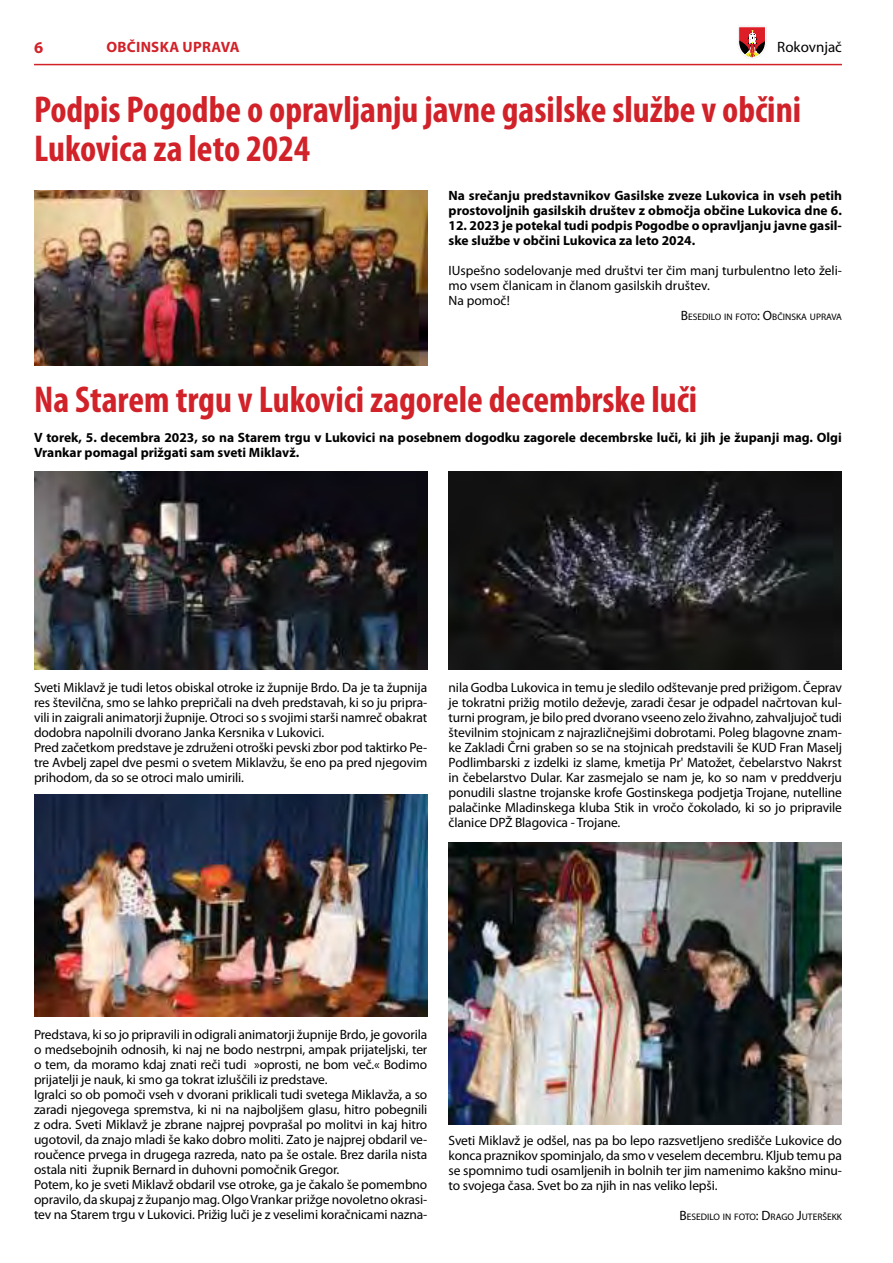
<style>
.page{position:relative;width:893px;height:1263px;background:#fff}
.page>*{position:absolute;margin:0;border:0;box-sizing:border-box;transform-origin:0 0}
.t1{font:700 condensed 37.5px/39px "Myriad Pro";color:#d12229}
.t2{font:700 16.5px "Myriad Pro";color:#d12229}
.t3{font:700 15px "Myriad Pro";letter-spacing:.02em;color:#d12229}
.t4{font:15px "Myriad Pro";color:#000}
.t5{font:13.5px/15px "Myriad Pro";letter-spacing:-.01em;color:#000}
.t6{font:700 13.5px/15px "Myriad Pro";color:#000}
.t7{font:9.45px "Myriad Pro";color:#000}
.s1{font-size:13.5px}
</style>
<div class="page">
<hr style="left:34px;top:64px;width:808px;height:1px;background:#d12229">
<svg style="left:737px;top:26px;width:30px;height:33px"></svg>
<img style="left:34px;top:472px;width:393px;height:198px">
<img style="left:34px;top:190px;width:393px;height:176px">
<img style="left:34px;top:794px;width:393px;height:223px">
<img style="left:449px;top:472px;width:393px;height:198px">
<img style="left:449px;top:842px;width:393px;height:283px">
<p class="t2" style="left:34px;top:39px;width:11px">6</p>
<p class="t3" style="left:106px;top:40px;width:135px">OBČINSKA UPRAVA</p>
<p class="t4" style="left:777px;top:42px;width:66px">Rokovnjač</p>
<h1 class="t1" style="left:34px;top:91px;width:769px">Podpis Pogodbe o opravljanju javne gasilske službe v občini<br>Lukovica za leto 2024</h1>
<p class="t6" style="left:449px;top:189px;width:395px">Na srečanju predstavnikov Gasilske zveze Lukovica in vseh petih prostovoljnih gasilskih društev z območja občine Lukovica dne 6.</p>
<p class="t6" style="left:449px;top:219px;width:395px">12. 2023 je potekal tudi podpis Pogodbe o opravljanju javne gasil&shy;ske službe v občini Lukovica za leto 2024.</p>
<p class="t5" style="left:449px;top:264px;width:395px">IUspešno sodelovanje med društvi ter čim manj turbulentno leto želi&shy;mo vsem članicam in članom gasilskih društev.<br>Na pomoč!</p>
<p class="t7" style="left:681px;top:313px;width:163px"><span class="s1">B</span>ESEDILO IN FOTO<span class="s1">: O</span>BČINSKA UPRAVA</p>
<h1 class="t1" style="left:34px;top:381px;width:665px">Na Starem trgu v Lukovici zagorele decembrske luči</h1>
<p class="t6" style="left:34px;top:430px;width:809px">V torek, 5. decembra 2023, so na Starem trgu v Lukovici na posebnem dogodku zagorele decembrske luči, ki jih je županji mag. Olgi<br>Vrankar pomagal prižgati sam sveti Miklavž.</p>
<p class="t5" style="left:34px;top:681px;width:395px">Sveti Miklavž je tudi letos obiskal otroke iz župnije Brdo. Da je ta župnija res številčna, smo se lahko prepričali na dveh predstavah, ki so ju pripra&shy;vili in zaigrali animatorji župnije. Otroci so s svojimi starši namreč obakrat dodobra napolnili dvorano Janka Kersnika v Lukovici.<br>Pred začetkom predstave je združeni otroški pevski zbor pod taktirko Pe&shy;tre Avbelj zapel dve pesmi o svetem Miklavžu, še eno pa pred njegovim prihodom, da so se otroci malo umirili.</p>
<p class="t5" style="left:449px;top:680px;width:395px;text-align:justify">nila Godba Lukovica in temu je sledilo odštevanje pred prižigom. Čeprav je tokratni prižig motilo deževje, zaradi česar je odpadel načrtovan kul&shy;turni program, je bilo pred dvorano vseeno zelo živahno, zahvaljujoč tudi številnim stojnicam z najrazličnejšimi dobrotami. Poleg blagovne znam&shy;ke Zakladi Črni graben so se na stojnicah predstavili še KUD Fran Maselj Podlimbarski z izdelki iz slame, kmetija Pr' Matožet, čebelarstvo Nakrst in čebelarstvo Dular. Kar zasmejalo se nam je, ko so nam v preddverju ponudili slastne trojanske krofe Gostinskega podjetja Trojane, nutelline palačinke Mladinskega kluba Stik in vročo čokolado, ki so jo pripravile članice DPŽ Blagovica - Trojane.</p>
<p class="t5" style="left:34px;top:1028px;width:395px">Predstava, ki so jo pripravili in odigrali animatorji župnije Brdo, je govorila o medsebojnih odnosih, ki naj ne bodo nestrpni, ampak prijateljski, ter o tem, da moramo kdaj znati reči tudi »oprosti, ne bom več.« Bodimo prijatelji je nauk, ki smo ga tokrat izluščili iz predstave.<br>Igralci so ob pomoči vseh v dvorani priklicali tudi svetega Miklavža, a so zaradi njegovega spremstva, ki ni na najboljšem glasu, hitro pobegnili z odra. Sveti Miklavž je zbrane najprej povprašal po molitvi in kaj hitro ugotovil, da znajo mladi še kako dobro moliti. Zato je najprej obdaril ve&shy;roučence prvega in drugega razreda, nato pa še ostale. Brez darila nista ostala niti župnik Bernard in duhovni pomočnik Gregor.<br>Potem, ko je sveti Miklavž obdaril vse otroke, ga je čakalo še pomembno opravilo, da skupaj z županjo mag. Olgo Vrankar prižge novoletno okrasi&shy;tev na Starem trgu v Lukovici. Prižig luči je z veselimi koračnicami nazna-</p>
<p class="t5" style="left:449px;top:1134px;width:395px;text-align:justify">Sveti Miklavž je odšel, nas pa bo lepo razsvetljeno središče Lukovice do konca praznikov spominjalo, da smo v veselem decembru. Kljub temu pa se spomnimo tudi osamljenih in bolnih ter jim namenimo kakšno minu&shy;to svojega časa. Svet bo za njih in nas veliko lepši.</p>
<p class="t7" style="left:679px;top:1212px;width:164px"><span class="s1">B</span>ESEDILO IN FOTO<span class="s1">: D</span>RAGO <span class="s1">J</span>UTERŠEKK</p>
</div>
